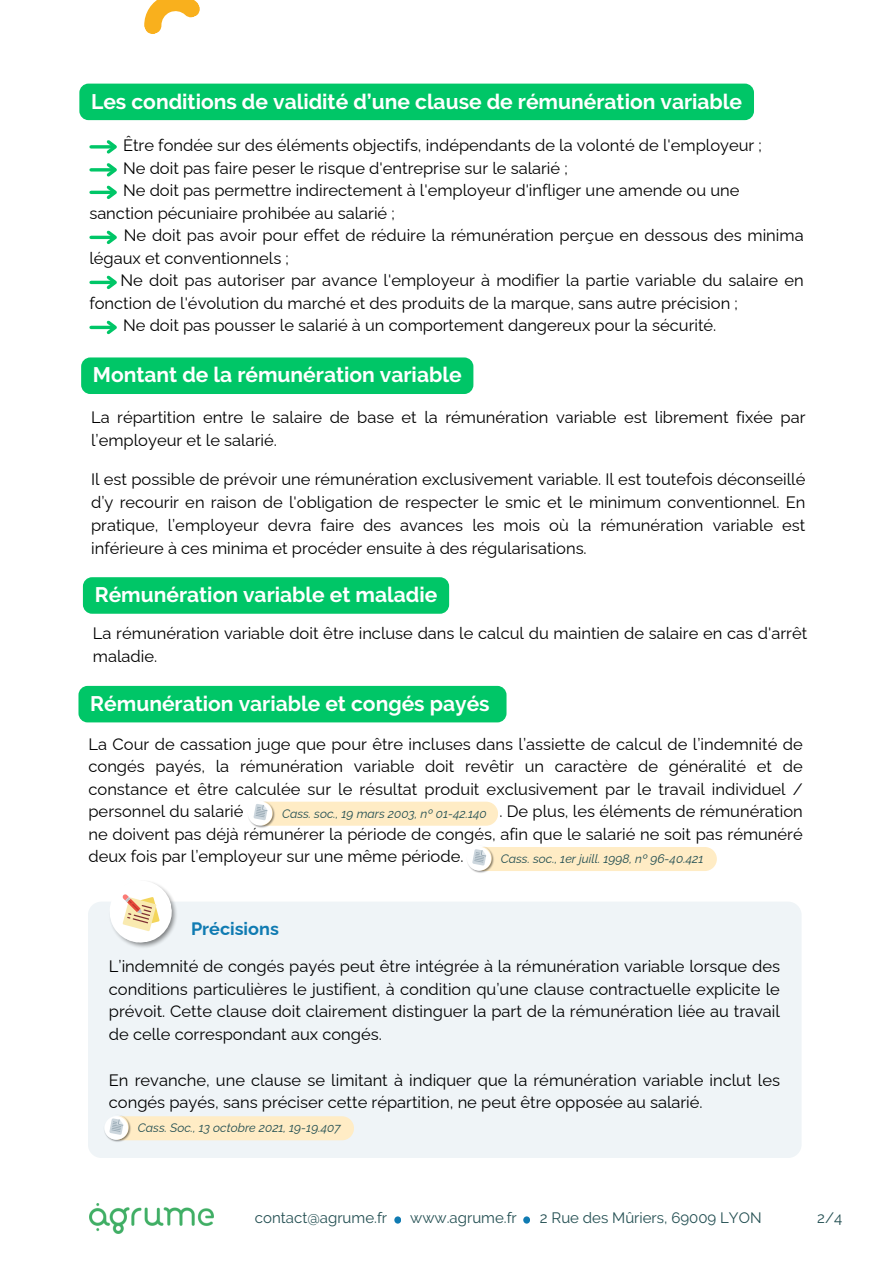
<style>
.page{position:relative;width:894px;height:1264px;background:#fff}
.page>*{position:absolute;margin:0;border:0;box-sizing:border-box;transform-origin:0 0}
.t1{font:700 21px "Raleway";color:#fff}
.t2{font:700 18px "Raleway";color:#107bb2}
.t3{font:16.5px/22.5px "Raleway";color:#000;text-align:justify}
.t4{font:15px "Raleway";color:#234f52}
.t5{font:italic 12.3px "Raleway";color:#234f52}
</style>
<div class="page">
<img style="left:89px;top:1203px;width:124px;height:30px">
<svg style="left:144px;top:0;width:56px;height:34px"></svg>
<div style="left:394px;top:1216px;width:7px;height:7px;background:#107bb2;border-radius:50%"></div>
<div style="left:523px;top:1216px;width:7px;height:7px;background:#107bb2;border-radius:50%"></div>
<div style="left:79px;top:84px;width:674px;height:36px;background:#00c667;border-radius:9px"></div>
<hr style="left:91px;top:145px;width:23px;height:3px;background:#00c667">
<hr style="left:91px;top:168px;width:23px;height:3px;background:#00c667">
<hr style="left:91px;top:191px;width:23px;height:3px;background:#00c667">
<svg style="left:104px;top:140px;width:13px;height:59px"></svg>
<hr style="left:91px;top:236px;width:23px;height:3px;background:#00c667">
<svg style="left:104px;top:230px;width:13px;height:15px"></svg>
<hr style="left:91px;top:281px;width:23px;height:3px;background:#00c667">
<svg style="left:104px;top:275px;width:13px;height:15px"></svg>
<hr style="left:91px;top:326px;width:23px;height:3px;background:#00c667">
<svg style="left:104px;top:320px;width:13px;height:15px"></svg>
<div style="left:81px;top:357px;width:392px;height:37px;background:#00c667;border-radius:9px"></div>
<div style="left:83px;top:577px;width:366px;height:36px;background:#00c667;border-radius:9px"></div>
<div style="left:78px;top:686px;width:428px;height:36px;background:#00c667;border-radius:9px"></div>
<div style="left:88px;top:901px;width:713px;height:256px;background:#eff4f7;border-radius:13px"></div>
<img style="left:129px;top:903px;width:48px;height:45px">
<svg style="left:110px;top:882px;width:64px;height:62px"></svg>
<img style="left:104px;top:1115px;width:27px;height:27px">
<div style="left:104px;top:1116px;width:24px;height:23px;background:#fff;border-radius:50%"></div>
<img style="left:467px;top:846px;width:20px;height:27px">
<div style="left:467px;top:846px;width:24px;height:24px;background:#fff;border-radius:50%"></div>
<img style="left:248px;top:817px;width:27px;height:11px">
<div style="left:248px;top:801px;width:24px;height:24px;background:#fff;border-radius:50%"></div>
<svg style="left:109px;top:1116px;width:245px;height:24px;background:#fdecc9"></svg>
<svg style="left:472px;top:847px;width:244px;height:24px;background:#feecc8"></svg>
<svg style="left:253px;top:801px;width:245px;height:24px;background:#feedca"></svg>
<p class="t1" style="left:91px;top:89px;width:652px">Les conditions de validité d’une clause de rémunération variable</p>
<p class="t3" style="left:123px;top:134px;width:640px">Être fondée sur des éléments objectifs, indépendants de la volonté de l'employeur ;</p>
<p class="t3" style="left:123px;top:156px;width:446px">Ne doit pas faire peser le risque d'entreprise sur le salarié ;</p>
<p class="t3" style="left:123px;top:179px;width:617px">Ne doit pas permettre indirectement à l'employeur d'infliger une amende ou une</p>
<p class="t3" style="left:89px;top:201px;width:307px">sanction pécuniaire prohibée au salarié ;</p>
<p class="t3" style="left:124px;top:224px;width:681px">Ne doit pas avoir pour effet de réduire la rémunération perçue en dessous des minima</p>
<p class="t3" style="left:89px;top:246px;width:201px">légaux et conventionnels ;</p>
<p class="t3" style="left:120px;top:269px;width:684px">Ne doit pas autoriser par avance l'employeur à modifier la partie variable du salaire en</p>
<p class="t3" style="left:89px;top:291px;width:650px">fonction de l'évolution du marché et des produits de la marque, sans autre précision ;</p>
<p class="t3" style="left:123px;top:314px;width:594px">Ne doit pas pousser le salarié à un comportement dangereux pour la sécurité.</p>
<p class="t1" style="left:93px;top:363px;width:370px">Montant de la rémunération variable</p>
<p class="t3" style="left:91px;top:405px;width:715px;line-height:23px">La répartition entre le salaire de base et la rémunération variable est librement fixée par l’employeur et le salarié.</p>
<p class="t3" style="left:91px;top:467px;width:715px;line-height:23px">Il est possible de prévoir une rémunération exclusivement variable. Il est toutefois déconseillé d’y recourir en raison de l'obligation de respecter le smic et le minimum conventionnel. En pratique, l’employeur devra faire des avances les mois où la rémunération variable est inférieure à ces minima et procéder ensuite à des régularisations.</p>
<p class="t1" style="left:95px;top:582px;width:344px">Rémunération variable et maladie</p>
<h1 class="t3" style="left:93px;top:622px;width:715px">La rémunération variable doit être incluse dans le calcul du maintien de salaire en cas d'arrêt maladie.</h1>
<h3 class="t1" style="left:90px;top:691px;width:401px">Rémunération variable et congés payés</h3>
<h3 class="t3" style="left:88px;top:732px;width:715px">La Cour de cassation juge que pour être incluses dans l’assiette de calcul de l’indemnité de congés payés, la rémunération variable doit revêtir un caractère de généralité et de constance et être calculée sur le résultat produit exclusivement par le travail individuel / personnel du salarié</h3>
<h3 class="t3" style="left:88px;top:800px;width:715px;text-indent:411px">. De plus, les éléments de rémunération ne doivent pas déjà rémunérer la période de congés, afin que le salarié ne soit pas rémunéré deux fois par l’employeur sur une même période.</h3>
<p class="t5" style="left:282px;top:806px;width:206px">Cass. soc., 19 mars 2003, nº 01-42.140</p>
<p class="t5" style="left:500px;top:851px;width:204px">Cass. soc., 1er juill. 1998, nº 96-40.421</p>
<h1 class="t2" style="left:191px;top:918px;width:89px">Précisions</h1>
<h3 class="t3" style="left:109px;top:954px;width:672px">L’indemnité de congés payés peut être intégrée à la rémunération variable lorsque des conditions particulières le justifient, à condition qu’une clause contractuelle explicite le prévoit. Cette clause doit clairement distinguer la part de la rémunération liée au travail de celle correspondant aux congés.</h3>
<h1 class="t3" style="left:109px;top:1068px;width:672px">En revanche, une clause se limitant à indiquer que la rémunération variable inclut les congés payés, sans préciser cette répartition, ne peut être opposée au salarié.</h1>
<h3 class="t5" style="left:138px;top:1120px;width:204px">Cass. Soc., 13 octobre 2021, 19-19.407</h3>
<h1 class="t4" style="left:255px;top:1208px;width:134px">contact@agrume.fr</h1>
<h1 class="t4" style="left:410px;top:1208px;width:108px">www.agrume.fr</h1>
<h1 class="t4" style="left:539px;top:1208px;width:223px">2 Rue des Mûriers, 69009 LYON</h1>
<h3 class="t4" style="left:817px;top:1208px;width:27px">2/4</h3>
</div>
